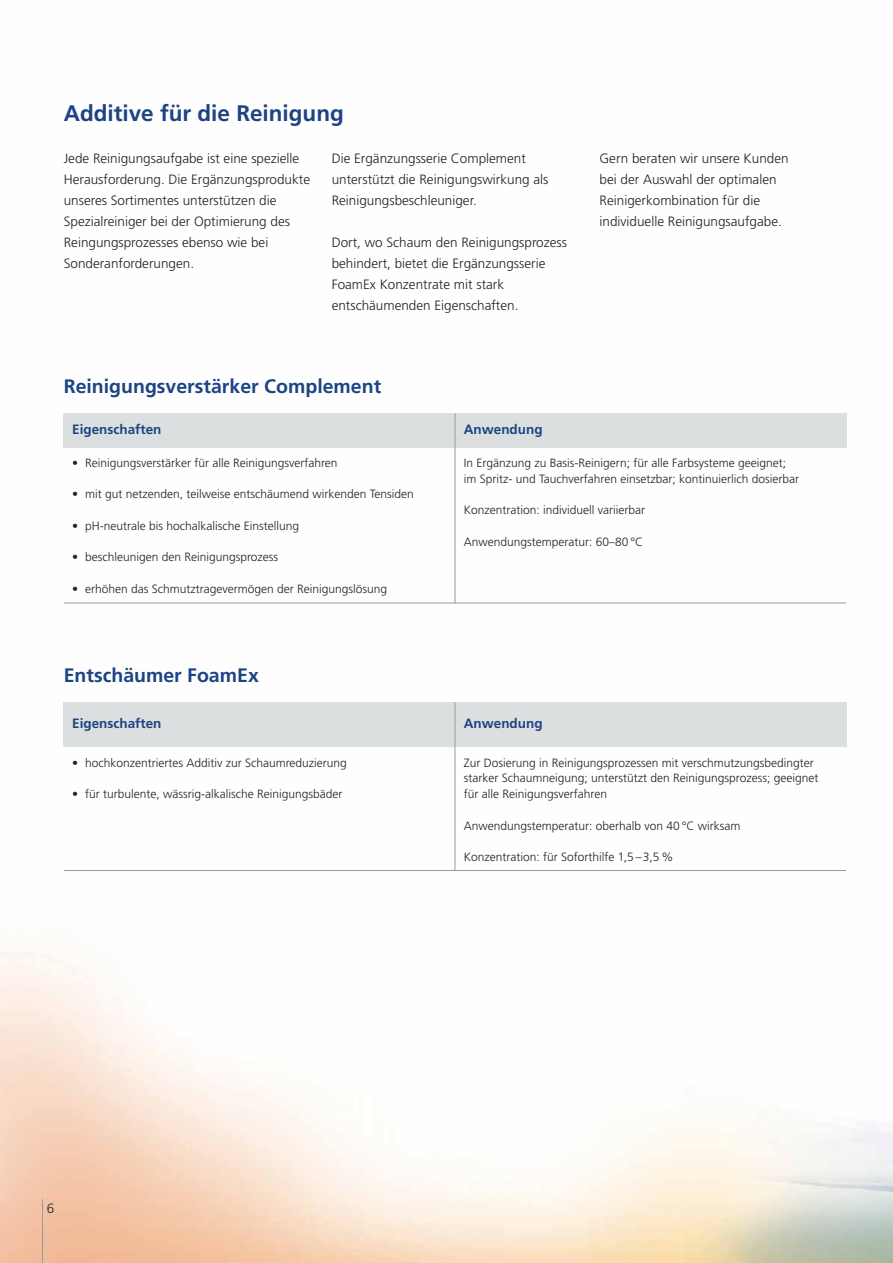
<style>
.page{position:relative;width:893px;height:1263px;background:#fff}
.page>*{position:absolute;margin:0;border:0;box-sizing:border-box;transform-origin:0 0}
.t1{font:700 22.5px "Frutiger";color:#1c4485}
.t2{font:700 19.5px "Frutiger";color:#1c4485}
.t3{font:300 13.5px/21px "Frutiger";color:#20231e}
.t4{font:700 13.5px "Frutiger";color:#1c4485}
.t5{font:300 12px/15.8px "Frutiger";color:#20231e}
</style>
<div class="page">
<hr style="left:42px;top:1199px;width:1px;height:64px;background:#959c9d">
<div style="left:64px;top:413px;width:391px;height:34px;background:#dcdfe0"></div>
<div style="left:455px;top:413px;width:391px;height:34px;background:#dcdfe0"></div>
<hr style="left:455px;top:413px;width:1px;height:190px;background:#959c9d">
<hr style="left:64px;top:603px;width:782px;height:1px;background:#959c9d">
<div style="left:64px;top:702px;width:391px;height:45px;background:#dcdfe0"></div>
<div style="left:455px;top:702px;width:391px;height:45px;background:#dcdfe0"></div>
<hr style="left:455px;top:702px;width:1px;height:169px;background:#959c9d">
<hr style="left:64px;top:870px;width:782px;height:1px;background:#959c9d">
<h1 class="t1" style="left:64px;top:104px;width:282px">Additive für die Reinigung</h1>
<p class="t3" style="left:64px;top:149px;width:248px">Jede Reinigungsaufgabe ist eine spezielle Herausforderung. Die Ergänzungsprodukte unseres Sortimentes unterstützen die Spezialreiniger bei der Optimierung des Reingungsprozesses ebenso wie bei Sonderanforderungen.</p>
<p class="t3" style="left:332px;top:149px;width:218px">Die Ergänzungsserie Complement unterstützt die Reinigungswirkung als<br>Reinigungsbeschleuniger.</p>
<p class="t3" style="left:332px;top:233px;width:237px">Dort, wo Schaum den Reinigungsprozess behindert, bietet die Ergänzungsserie FoamEx Konzentrate mit stark entschäumenden Eigenschaften.</p>
<h2 class="t2" style="left:64px;top:378px;width:319px">Reinigungsverstärker Complement</h2>
<p class="t3" style="left:600px;top:149px;width:191px">Gern beraten wir unsere Kunden bei der Auswahl der optimalen<br>Reinigerkom bination für die individuelle Reinigungsaufgabe.</p>
<p class="t4" style="left:72px;top:424px;width:91px">Eigenschaften</p>
<p class="t4" style="left:464px;top:424px;width:80px">Anwendung</p>
<p class="t5" style="left:72px;top:456px;width:267px">• Reinigungsverstärker für alle Reinigungsverfahren</p>
<p class="t5" style="left:72px;top:487px;width:343px">• mit gut netzenden, teilweise entschäumend wirkenden Tensiden</p>
<p class="t5" style="left:72px;top:519px;width:228px">• pH-neutrale bis hochalkalische Einstellung</p>
<p class="t5" style="left:72px;top:550px;width:207px">• beschleunigen den Reinigungsprozess</p>
<p class="t5" style="left:72px;top:582px;width:316px">• erhöhen das Schmutztragevermögen der Reinigungslösung</p>
<p class="t5" style="left:464px;top:456px;width:337px">In Ergänzung zu Basis-Reinigern; für alle Farbsysteme geeignet; im Spritz- und Tauchverfahren einsetzbar; kontinuierlich dosierbar</p>
<p class="t5" style="left:464px;top:503px;width:183px">Konzentration: individuell variierbar</p>
<p class="t5" style="left:464px;top:535px;width:181px">Anwendungstemperatur: 60–80 °C</p>
<h2 class="t2" style="left:64px;top:667px;width:197px">Entschäumer FoamEx</h2>
<p class="t4" style="left:72px;top:718px;width:91px">Eigenschaften</p>
<p class="t4" style="left:464px;top:718px;width:80px">Anwendung</p>
<p class="t5" style="left:72px;top:755px;width:276px">• hochkonzentriertes Additiv zur Schaumreduzierung</p>
<p class="t5" style="left:72px;top:787px;width:272px">• für turbulente, wässrig-alkalische Reinigungsbäder</p>
<p class="t5" style="left:464px;top:755px;width:356px">Zur Dosierung in Reinigungsprozessen mit verschmutzungsbedingter starker Schaumneigung; unterstützt den Reinigungsprozess; geeignet für alle Reinigungsverfahren</p>
<p class="t5" style="left:464px;top:818px;width:278px">Anwendungstemperatur: oberhalb von 40 °C wirksam</p>
<p class="t5" style="left:464px;top:850px;width:211px">Konzentration: für Soforthilfe 1,5 –3,5 %</p>
<p class="t3" style="left:47px;top:1199px;width:9px">6</p>
</div>
